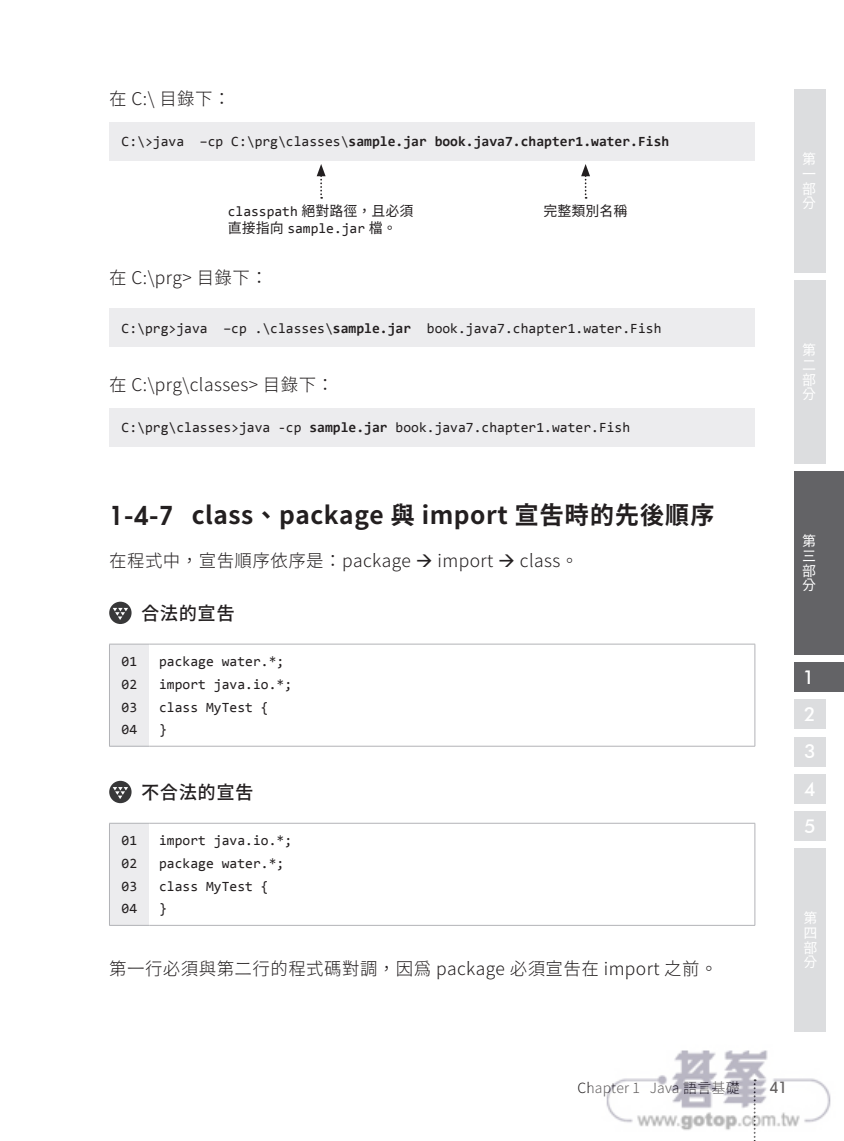
<style>
.page{position:relative;width:844px;height:1141px;background:#fff}
.page>*{position:absolute;margin:0;border:0;box-sizing:border-box;transform-origin:0 0}
.t1{font:24.5px "Gen Seki Gothic TW Bold TTF";letter-spacing:.025em;color:#231f20}
.t2{font:500 19.25px/37.3px "Futura BT";color:#fff;text-align:justify}
.t3{font:18.38px "Gen Seki Gothic TW Medium TTF";letter-spacing:.025em;color:#231f20}
.t4{font:17.5px "Gen Seki Gothic TW Light TTF";letter-spacing:.025em;color:#231f20}
.t5{font:500 15.75px "Avant Garde IT Cby BT";color:#231f20}
.t6{font:14.17px/22.8px "Consolas";letter-spacing:.005em;color:#231f20}
.t7{font:700 14.17px "Consolas";letter-spacing:.005em;color:#231f20}
.t8{font:14px/14.7px "Gen Seki Gothic TW Regular TTF";color:#fff;text-align:justify}
.t9{font:14px "Gen Seki Gothic TW Light TTF";letter-spacing:.01em;color:#231f20}
.t10{font:14px "Gen Seki Gothic TW Regular TTF";color:#231f20}
.s1{font-weight:400}
.s2{font-family:"Gen Seki Gothic TW Regular TTF";font-size:14px}
.s3{font-weight:700}
.s4{font-family:"Avant Garde";font-weight:600;font-size:25.55px}
</style>
<div class="page">
<div style="left:794px;top:89px;width:49px;height:184px;background:#dcdddf"></div>
<div style="left:794px;top:280px;width:49px;height:184px;background:#dcdddf"></div>
<div style="left:794px;top:848px;width:49px;height:184px;background:#dcdddf"></div>
<div style="left:794px;top:699px;width:49px;height:30px;background:#dcdddf"></div>
<div style="left:794px;top:737px;width:49px;height:29px;background:#dcdddf"></div>
<div style="left:794px;top:774px;width:49px;height:30px;background:#dcdddf"></div>
<div style="left:794px;top:811px;width:49px;height:30px;background:#dcdddf"></div>
<div style="left:826px;top:0;width:17px;height:1079px;background:#fff"></div>
<div style="left:794px;top:471px;width:49px;height:184px;background:#636366"></div>
<div style="left:794px;top:662px;width:49px;height:30px;background:#636366"></div>
<div style="left:109px;top:122px;width:645px;height:38px;background:#ececee"></div>
<svg style="left:316px;top:164px;width:9px;height:35px"></svg>
<svg style="left:581px;top:164px;width:9px;height:35px"></svg>
<div style="left:109px;top:308px;width:645px;height:39px;background:#ececee"></div>
<div style="left:109px;top:408px;width:645px;height:39px;background:#ececee"></div>
<svg style="left:109px;top:602px;width:22px;height:22px"></svg>
<svg style="left:113px;top:608px;width:15px;height:12px"></svg>
<div style="left:109px;top:644px;width:40px;height:102px;background:#ececee"></div>
<hr style="left:109px;top:644px;width:40px;height:1px;background:#b2b3b7">
<hr style="left:109px;top:644px;width:1px;height:102px;background:#b2b3b7">
<hr style="left:149px;top:644px;width:606px;height:1px;background:#b2b3b7">
<hr style="left:754px;top:644px;width:1px;height:102px;background:#b2b3b7">
<hr style="left:109px;top:746px;width:40px;height:1px;background:#b2b3b7">
<hr style="left:149px;top:746px;width:606px;height:1px;background:#b2b3b7">
<div style="left:109px;top:781px;width:22px;height:22px;background:#383839;border-radius:50%"></div>
<svg style="left:113px;top:787px;width:15px;height:12px"></svg>
<div style="left:109px;top:823px;width:40px;height:102px;background:#ececee"></div>
<hr style="left:109px;top:823px;width:40px;height:1px;background:#b2b3b7">
<hr style="left:109px;top:823px;width:1px;height:102px;background:#b2b3b7">
<hr style="left:149px;top:823px;width:606px;height:1px;background:#b2b3b7">
<hr style="left:754px;top:823px;width:1px;height:102px;background:#b2b3b7">
<hr style="left:109px;top:925px;width:40px;height:1px;background:#b2b3b7">
<hr style="left:149px;top:925px;width:606px;height:1px;background:#b2b3b7">
<img style="left:606px;top:1050px;width:225px;height:88px">
<p class="t4" style="left:109px;top:88px;width:123px">在 C:\ 目錄下：</p>
<p class="t7" style="left:122px;top:132px;width:549px"><span class="s1">C:\&gt;java –cp C:\prg\classes\</span>sample.jar book.java7.chapter1.water.Fish</p>
<p class="t6" style="left:228px;top:202px;width:187px;line-height:17.5px">classpath <span class="s2">絕對路徑，且必須直接指向</span> sample.jar <span class="s2">檔。</span></p>
<p class="t10" style="left:543px;top:203px;width:85px">完整類別名稱</p>
<p class="t4" style="left:109px;top:268px;width:160px">在 C:\prg&gt; 目錄下：</p>
<p class="t6" style="left:122px;top:316px;width:541px">C:\prg&gt;java –cp .\classes\<span class="s3">sample.jar</span> book.java7.chapter1.water.Fish</p>
<p class="t4" style="left:109px;top:374px;width:226px">在 C:\prg\classes&gt; 目錄下：</p>
<p class="t6" style="left:122px;top:416px;width:510px">C:\prg\classes&gt;java -cp <span class="s3">sample.jar</span> book.java7.chapter1.water.Fish</p>
<h1 class="t1" style="left:109px;top:501px;width:606px"><span class="s4">1-4-7</span> class、package 與 import 宣告時的先後順序</h1>
<p class="t4" style="left:109px;top:550px;width:470px">在程式中，宣告順序依序是：package → import → class。</p>
<p class="t3" style="left:141px;top:603px;width:95px">合法的宣告</p>
<p class="t6" style="left:121px;top:650px;width:17px;text-align:justify">01<br>02<br>03<br>04</p>
<p class="t6" style="left:159px;top:650px;width:134px">package water.*; import java.io.*; class MyTest {<br>}</p>
<p class="t3" style="left:141px;top:782px;width:114px">不合法的宣告</p>
<p class="t6" style="left:121px;top:829px;width:17px;text-align:justify">01<br>02<br>03<br>04</p>
<p class="t6" style="left:159px;top:829px;width:134px">import java.io.*; package water.*; class MyTest {<br>}</p>
<p class="t4" style="left:109px;top:959px;width:609px">第一行必須與第二行的程式碼對調，因為 package 必須宣告在 import 之前。</p>
<p class="t8" style="left:802px;top:152px;width:15px">第一部分</p>
<p class="t8" style="left:802px;top:343px;width:15px">第二部分</p>
<p class="t8" style="left:802px;top:534px;width:15px">第三部分</p>
<h2 class="t2" style="left:802px;top:658px;width:13px">1</h2>
<h2 class="t2" style="left:804px;top:696px;width:13px">2<br>3<br>4<br>5</h2>
<p class="t8" style="left:803px;top:911px;width:15px">第四部分</p>
<p class="t9" style="left:577px;top:1079px;width:164px">Chapter 1 Java 語言基礎</p>
<p class="t5" style="left:769px;top:1078px;width:20px">41</p>
</div>
